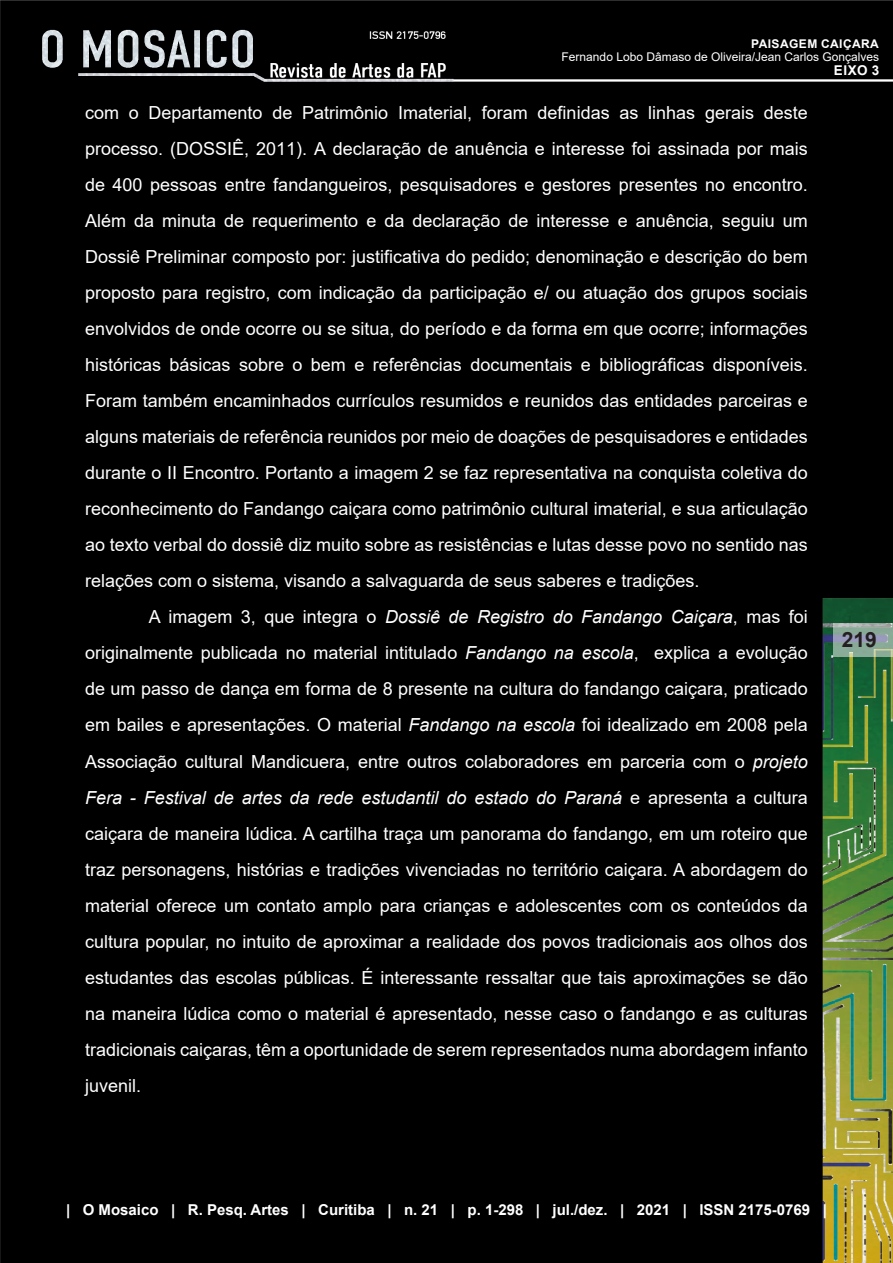
<style>
.page{position:relative;width:893px;height:1263px;background:#000}
.page>*{position:absolute;margin:0;border:0;box-sizing:border-box;transform-origin:0 0}
.t1{font:700 21px "Arial";color:#231f20}
.Corpo{font:18px/36px "Arial";color:#fff;text-align:justify}
.t2{font:700 15px "Arial";color:#fff}
.t3{font:700 13.5px "Arial";color:#fff}
.t4{font:12px "Arial";color:#fff}
.t5{font:700 12px "Arial";letter-spacing:.035em;color:#fff}
.s1{font-style:italic}
</style>
<div class="page">
<svg style="left:833px;top:623px;width:60px;height:34px;background:#93aaa2"></svg>
<p class="t5" style="left:751px;top:35px;width:129px">PAISAGEM CAIÇARA</p>
<p class="t4" style="left:562px;top:49px;width:319px">Fernando Lobo Dâmaso de Oliveira/Jean Carlos Gonçalves</p>
<p class="t3" style="left:834px;top:60px;width:47px">Eixo 3</p>
<p class="Corpo" style="left:85px;top:95px;width:724px">com o Departamento de Patrimônio Imaterial, foram definidas as linhas gerais deste processo. (DOSSIÊ, 2011). A declaração de anuência e interesse foi assinada por mais de 400 pessoas entre fandangueiros, pesquisadores e gestores presentes no encontro.<br>Além da minuta de requerimento e da declaração de interesse e anuência, seguiu um Dossiê Preliminar composto por: justificativa do pedido; denominação e descrição do bem proposto para registro, com indicação da participação e/ ou atuação dos grupos sociais envolvidos de onde ocorre ou se situa, do período e da forma em que ocorre; informações históricas básicas sobre o bem e referências documentais e bibliográficas disponíveis.<br>Foram também encaminhados currículos resumidos e reunidos das entidades parceiras e alguns materiais de referência reunidos por meio de doações de pesquisadores e entidades durante o II Encontro. Portanto a imagem 2 se faz representativa na conquista coletiva do reconhecimento do Fandango caiçara como patrimônio cultural imaterial, e sua articulação ao texto verbal do dossiê diz muito sobre as resistências e lutas desse povo no sentido nas relações com o sistema, visando a salvaguarda de seus saberes e tradições.</p>
<p class="Corpo" style="left:85px;top:599px;width:724px;text-indent:64px">A imagem 3, que integra o <span class="s1">Dossiê de Registro do Fandango Caiçara</span>, mas foi originalmente publicada no material intitulado <span class="s1">Fandango na escola</span>, explica a evolução de um passo de dança em forma de 8 presente na cultura do fandango caiçara, praticado em bailes e apresentações. O material <span class="s1">Fandango na escola</span> foi idealizado em 2008 pela Associação cultural Mandicuera, entre outros colaboradores em parceria com o <span class="s1">projeto Fera - Festival de artes da rede estudantil do estado do Paraná</span> e apresenta a cultura caiçara de maneira lúdica. A cartilha traça um panorama do fandango, em um roteiro que traz personagens, histórias e tradições vivenciadas no território caiçara. A abordagem do material oferece um contato amplo para crianças e adolescentes com os conteúdos da cultura popular, no intuito de aproximar a realidade dos povos tradicionais aos olhos dos estudantes das escolas públicas. É interessante ressaltar que tais aproximações se dão na maneira lúdica como o material é apresentado, nesse caso o fandango e as culturas tradicionais caiçaras, têm a oportunidade de serem representados numa abordagem infanto juvenil.</p>
<p class="t1" style="left:842px;top:625px;width:37px">219</p>
<p class="t2" style="left:66px;top:1199px;width:762px">| O Mosaico | R. Pesq. Artes | Curitiba | n. 21 | p. 1-298 | jul./dez. | 2021 | ISSN 2175-0769 |</p>
</div>
